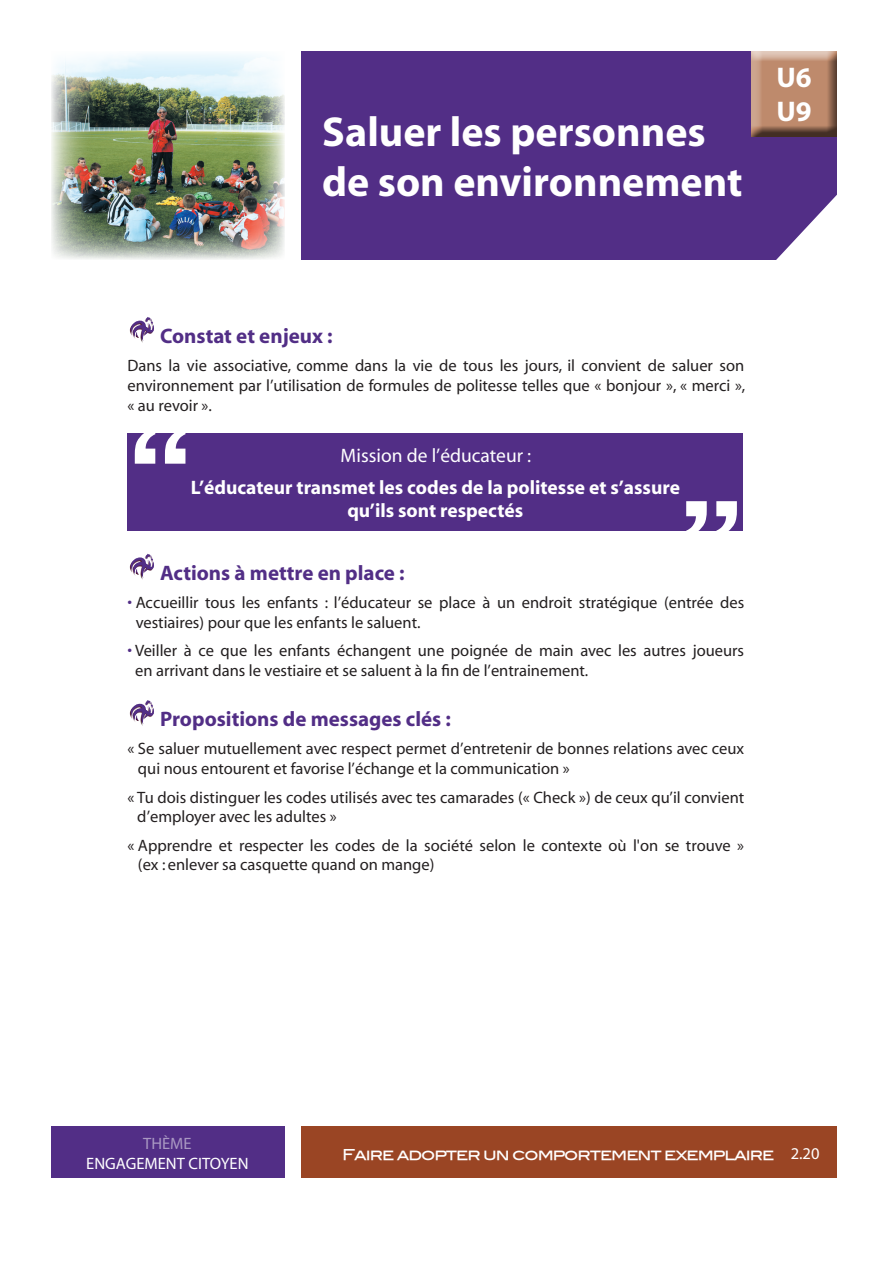
<style>
.page{position:relative;width:893px;height:1263px;background:#fff}
.page>*{position:absolute;margin:0;border:0;box-sizing:border-box;transform-origin:0 0}
.t1{font:700 42px/50.4px "Myriad";color:#fff}
.t2{font:700 28.5px/34.2px "Myriad";color:#fff}
.t3{font:700 21px "Myriad";color:#522e86}
.t4{font:700 19.5px/23.4px "Myriad";color:#fff;text-align:center}
.t5{font:19.5px "Myriad";color:#fff}
.t6{font:16.5px/19.8px "Myriad";color:#231f20}
.t7{font:16.5px "Myriad";color:#fff}
.t8{font:16.5px "Myriad";color:#a998c2}
.t9{font:15px "Blair Md ITCTT Medium";letter-spacing:-.07em;color:#fff}
.s1{color:#522e86}
.s2{font-family:"Myriad";font-size:16.5px}
</style>
<div class="page">
<div style="left:301px;top:1127px;width:536px;height:51px;background:#9a4524"></div>
<div style="left:51px;top:1127px;width:234px;height:51px;background:#522e86"></div>
<div style="left:301px;top:51px;width:536px;height:208px;background:#522e86"></div>
<svg style="left:776px;top:195px;width:61px;height:65px"></svg>
<div style="left:750px;top:51px;width:87px;height:88px;background:#231f20;opacity:.75"></div>
<svg style="left:129px;top:317px;width:25px;height:26px"></svg>
<svg style="left:129px;top:554px;width:25px;height:26px"></svg>
<svg style="left:129px;top:700px;width:25px;height:26px"></svg>
<img style="left:51px;top:54px;width:234px;height:205px">
<div style="left:128px;top:433px;width:615px;height:98px;background:#522e86"></div>
<svg style="left:686px;top:501px;width:51px;height:30px"></svg>
<svg style="left:135px;top:433px;width:50px;height:31px"></svg>
<h1 class="t1" style="left:322px;top:108px;width:422px">Saluer les personnes de son environnement</h1>
<h2 class="t2" style="left:776px;top:61px;width:37px">U6<br>U9</h2>
<p class="t3" style="left:160px;top:325px;width:174px">Constat et enjeux :</p>
<p class="t6" style="left:128px;top:356px;width:619px;text-align:justify">Dans la vie associative, comme dans la vie de tous les jours, il convient de saluer son environnement par l’utilisation de formules de politesse telles que « bonjour », « merci », « au revoir ».</p>
<p class="t5" style="left:341px;top:446px;width:192px">Mission de l’éducateur :</p>
<p class="t4" style="left:191px;top:476px;width:491px">L’éducateur transmet les codes de la politesse et s’assure qu’ils sont respectés</p>
<p class="t3" style="left:160px;top:562px;width:246px">Actions à mettre en place :</p>
<p class="t6" style="left:136px;top:593px;width:610px;text-indent:-8px"><span class="s1">•</span> Accueillir tous les enfants : l’éducateur se place à un endroit stratégique (entrée des vestiaires) pour que les enfants le saluent.</p>
<p class="t6" style="left:135px;top:641px;width:610px;text-indent:-8px"><span class="s1">•</span> Veiller à ce que les enfants échangent une poignée de main avec les autres joueurs en arrivant dans le vestiaire et se saluent à la fin de l’entrainement.</p>
<p class="t3" style="left:160px;top:708px;width:292px">Propositions de messages clés :</p>
<p class="t6" style="left:138px;top:740px;width:608px;text-indent:-10px">« Se saluer mutuellement avec respect permet d’entretenir de bonnes relations avec ceux qui nous entourent et favorise l’échange et la communication »</p>
<p class="t6" style="left:137px;top:788px;width:608px;text-indent:-10px">« Tu dois distinguer les codes utilisés avec tes camarades (« Check ») de ceux qu’il convient d’employer avec les adultes »</p>
<p class="t6" style="left:138px;top:836px;width:608px;text-indent:-10px">« Apprendre et respecter les codes de la société selon le contexte où l'on se trouve » (ex : enlever sa casquette quand on mange)</p>
<p class="t8" style="left:143px;top:1135px;width:50px">THÈME</p>
<p class="t7" style="left:86px;top:1155px;width:164px">ENGAGEMENT CITOYEN</p>
<p class="t9" style="left:342px;top:1145px;width:479px">Faire adopter un comportement exemplaire <span class="s2">2.20</span></p>
</div>
